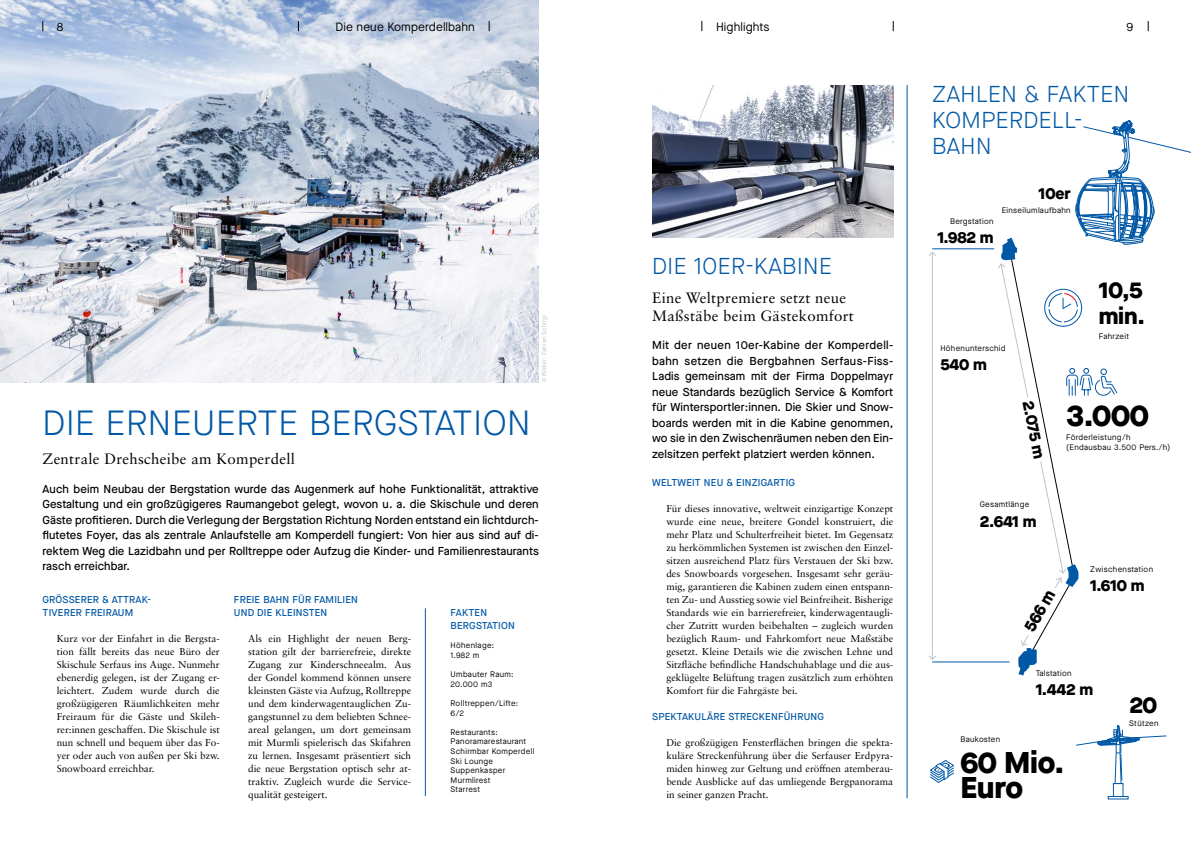
<style>
.page{position:relative;width:1191px;height:842px;background:#fff}
.page>*{position:absolute;margin:0;border:0;box-sizing:border-box;transform-origin:0 0}
.t1{font:300 35px "Maison Neue";letter-spacing:.02em;color:#0058a6}
.t2{font:800 30px/25px "Maison Neue";letter-spacing:-.01em;color:#000}
.t3{font:300 23px/26px "Maison Neue";letter-spacing:.02em;color:#0058a6}
.t4{font:800 23px/26px "Maison Neue";letter-spacing:-.01em;color:#000}
.t5{font:800 16.8px "Maison Neue";color:#000;scale:.96 1}
.t6{font:800 16px "Maison Neue";letter-spacing:-.01em;color:#000}
.t7{font:15px/18px "Sabon LT Std";letter-spacing:.02em;color:#000}
.t8{font:12px "Maison Neue";letter-spacing:.01em;color:#000}
.t9{font:500 11.5px/15.5px "Maison Neue";letter-spacing:.01em;color:#000;text-align:justify}
.t10{font:10px/13px "Sabon LT Pro";color:#000;text-align:justify}
.t11{font:500 10px/13px "Maison Neue";letter-spacing:.02em;color:#0058a6}
.t12{font:8px/9.6px "Maison Neue";letter-spacing:.04em;color:#000}
.t13{font:6px "Maison Neue";letter-spacing:.04em;color:#bdc5ca}
</style>
<div class="page">
<div style="left:1113px;top:783px;width:10px;height:14px;border:1px solid #0058a6"></div>
<div style="left:1107px;top:796px;width:21px;height:3px;border:1px solid #0058a6"></div>
<svg style="left:1076px;top:725px;width:91px;height:59px"></svg>
<hr style="left:932px;top:252px;width:1px;height:407px;background:#bdc5ca">
<svg style="left:929px;top:251px;width:7px;height:5px"></svg>
<svg style="left:929px;top:655px;width:7px;height:5px"></svg>
<svg style="left:930px;top:760px;width:24px;height:23px"></svg>
<hr style="left:932px;top:662px;width:77px;height:1px;background:#0058a6">
<hr style="left:932px;top:248px;width:62px;height:1px;background:#0058a6">
<img style="left:0;top:0;width:539px;height:382px">
<img style="left:652px;top:85px;width:241px;height:153px">
<hr style="left:425px;top:608px;width:1px;height:188px;background:#0058a6">
<hr style="left:906px;top:85px;width:1px;height:713px;background:#0058a6">
<svg style="left:997px;top:120px;width:194px;height:556px"></svg>
<p class="t8" style="left:57px;top:19px;width:8px">8</p>
<p class="t8" style="left:336px;top:19px;width:141px">Die neue Komperdellbahn</p>
<p class="t8" style="left:716px;top:19px;width:55px">Highlights</p>
<p class="t8" style="left:1126px;top:19px;width:8px">9</p>
<h3 class="t3" style="left:932px;top:81px;width:198px">ZAHLEN &amp; FAKTEN<br>KOMPERDELL-<br>BAHN</h3>
<h1 class="t1" style="left:43px;top:400px;width:489px">DIE ERNEUERTE BERGSTATION</h1>
<h3 class="t7" style="left:43px;top:449px;width:254px">Zentrale Drehscheibe am Komperdell</h3>
<p class="t13" style="left:540px;top:382px;width:69px;rotate:-90deg">© Bilder: Fabian Schirgi</p>
<p class="t9" style="left:43px;top:480px;width:498px">Auch beim Neubau der Bergstation wurde das Augenmerk auf hohe Funktionalität, attraktive Gestaltung und ein großzügigeres Raumangebot gelegt, wovon u. a. die Skischule und deren Gäste profitieren. Durch die Verlegung der Bergstation Richtung Norden entstand ein lichtdurch&shy;flutetes Foyer, das als zentrale Anlaufstelle am Komperdell fungiert: Von hier aus sind auf di&shy;rektem Weg die Lazidbahn und per Rolltreppe oder Aufzug die Kinder- und Familienrestaurants rasch erreichbar.</p>
<p class="t11" style="left:43px;top:593px;width:110px">GRÖSSERER &amp; ATTRAK-<br>TIVERER FREIRAUM</p>
<p class="t10" style="left:57px;top:632px;width:165px">Kurz vor der Einfahrt in die Bergsta&shy;tion fällt bereits das neue Büro der Skischule Serfaus ins Auge. Nunmehr ebenerdig gelegen, ist der Zugang er&shy;leichtert. Zudem wurde durch die großzügigeren Räumlichkeiten mehr Freiraum für die Gäste und Skileh&shy;rer:innen geschaffen. Die Skischule ist nun schnell und bequem über das Fo&shy;yer oder auch von außen per Ski bzw.<br>Snowboard erreichbar.</p>
<p class="t11" style="left:234px;top:593px;width:126px">FREIE BAHN FÜR FAMILIEN<br>UND DIE KLEINSTEN</p>
<p class="t10" style="left:248px;top:632px;width:165px">Als ein Highlight der neuen Berg&shy;station gilt der barrierefreie, direkte Zugang zur Kinderschneealm. Aus der Gondel kommend können unsere kleinsten Gäste via Aufzug, Rolltreppe und dem kinderwagentauglichen Zu&shy;gangstunnel zu dem beliebten Schnee&shy;areal gelangen, um dort gemeinsam mit Murmli spielerisch das Skifahren zu lernen. Insgesamt präsentiert sich die neue Bergstation optisch sehr at&shy;traktiv. Zugleich wurde die Service&shy;qualität gesteigert.</p>
<p class="t11" style="left:450px;top:606px;width:66px">FAKTEN<br>BERGSTATION</p>
<p class="t12" style="left:450px;top:641px;width:45px">Höhenlage:<br>1.982 m</p>
<p class="t12" style="left:450px;top:670px;width:65px">Umbauter Raum:<br>20.000 m3</p>
<p class="t12" style="left:450px;top:698px;width:69px">Rolltreppen/Lifte:<br>6/2</p>
<p class="t12" style="left:450px;top:727px;width:85px">Restaurants:<br>Panoramarestaurant<br>Schirmbar Komperdell<br>Ski Lounge<br>Suppenkasper<br>Murmlirest<br>Starrest</p>
<h3 class="t3" style="left:652px;top:253px;width:181px">DIE 10ER-KABINE</h3>
<h3 class="t7" style="left:652px;top:289px;width:203px">Eine Weltpremiere setzt neue<br>Maßstäbe beim Gästekomfort</h3>
<p class="t9" style="left:652px;top:337px;width:242px">Mit der neuen 10er-Kabine der Komperdell&shy;bahn setzen die Bergbahnen Serfaus-Fiss-Ladis gemeinsam mit der Firma Doppelmayr neue Standards bezüglich Service &amp; Komfort für Wintersportler:innen. Die Skier und Snow&shy;boards werden mit in die Kabine genommen, wo sie in den Zwischenräumen neben den Ein&shy;zelsitzen perfekt platziert werden können.</p>
<p class="t11" style="left:652px;top:476px;width:144px">WELTWEIT NEU &amp; EINZIGARTIG</p>
<p class="t10" style="left:666px;top:502px;width:228px">Für dieses innovative, weltweit einzigartige Konzept wurde eine neue, breitere Gondel konstruiert, die mehr Platz und Schulterfreiheit bietet. Im Gegensatz zu herkömmlichen Systemen ist zwischen den Einzel&shy;sitzen ausreichend Platz fürs Verstauen der Ski bzw. des Snowboards vorgesehen. Insgesamt sehr geräu&shy;mig, garantieren die Kabinen zudem einen entspann&shy;ten Zu- und Ausstieg sowie viel Beinfreiheit. Bisherige Standards wie ein barrierefreier, kinderwagentaugli&shy;cher Zutritt wurden beibehalten – zugleich wurden bezüglich Raum- und Fahrkomfort neue Maßstäbe gesetzt. Kleine Details wie die zwischen Lehne und Sitzfläche befindliche Handschuhablage und die aus&shy;geklügelte Belüftung tragen zusätzlich zum erhöhten Komfort für die Fahrgäste bei.</p>
<p class="t11" style="left:652px;top:710px;width:173px">SPEKTAKULÄRE STRECKENFÜHRUNG</p>
<p class="t10" style="left:666px;top:736px;width:228px">Die großzügigen Fensterflächen bringen die spekta&shy;kuläre Streckenführung über die Serfauser Erdpyra&shy;miden hinweg zur Geltung und eröffnen atemberau&shy;bende Ausblicke auf das umliegende Bergpanorama in seiner ganzen Pracht.</p>
<p class="t12" style="left:950px;top:216px;width:45px">Bergstation</p>
<h3 class="t6" style="left:937px;top:226px;width:58px">1.982 m</h3>
<h3 class="t6" style="left:1038px;top:182px;width:33px">10er</h3>
<p class="t12" style="left:1001px;top:205px;width:70px">Einseilumlaufbahn</p>
<p class="t12" style="left:940px;top:343px;width:67px">Höhenunterschid</p>
<h3 class="t6" style="left:940px;top:353px;width:48px">540 m</h3>
<h3 class="t4" style="left:1098px;top:276px;width:48px">10,5 min.</h3>
<p class="t12" style="left:1098px;top:332px;width:32px">Fahrzeit</p>
<h3 class="t6" style="left:1039px;top:399px;width:60px;rotate:79deg">2.075 m</h3>
<h2 class="t2" style="left:1066px;top:402px;width:84px">3.000</h2>
<p class="t12" style="left:1066px;top:432px;width:106px">Förderleistung/h (Endausbau 3.500 Pers./h)</p>
<p class="t12" style="left:979px;top:500px;width:51px">Gesamtlänge</p>
<h3 class="t6" style="left:979px;top:509px;width:58px">2.641 m</h3>
<h3 class="t5" style="left:1017px;top:624px;width:49px;rotate:-61deg">566 m</h3>
<p class="t12" style="left:1090px;top:564px;width:64px">Zwischenstation</p>
<h3 class="t6" style="left:1090px;top:574px;width:56px">1.610 m</h3>
<p class="t12" style="left:1035px;top:668px;width:37px">Talstation</p>
<h3 class="t6" style="left:1035px;top:677px;width:59px">1.442 m</h3>
<p class="t12" style="left:960px;top:734px;width:41px">Baukosten</p>
<h2 class="t2" style="left:960px;top:749px;width:105px">60 Mio.<br>Euro</h2>
<h3 class="t4" style="left:1129px;top:691px;width:29px">20</h3>
<p class="t12" style="left:1129px;top:718px;width:31px">Stützen</p>
</div>
